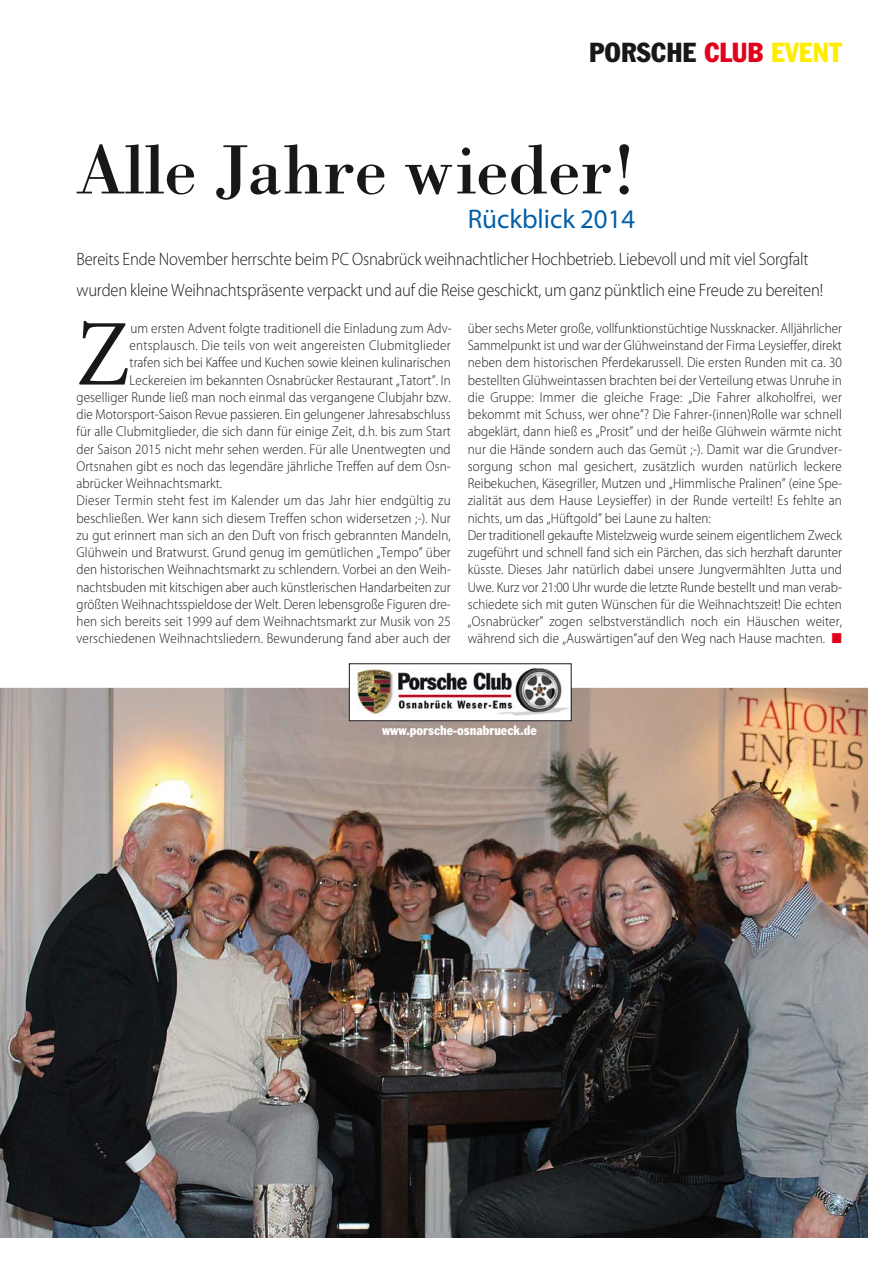
<style>
.page{position:relative;width:893px;height:1263px;background:#fff}
.page>*{position:absolute;margin:0;border:0;box-sizing:border-box;transform-origin:0 0}
.t1{font:94.2px "Minion Pro";color:#1a171b;scale:.92 1}
.t2{font:72px "Bodoni";color:#1a171b}
.t3{font:condensed 27px "Franklin Gothic BT";color:#1a171b}
.t4{font:semi-expanded 27px "Myriad Pro";color:#005ea8;scale:.92 1}
.t5{font:300 18px/31.5px "Myriad Pro";letter-spacing:-.01em;color:#1a171b;scale:.92 1}
.t6{font:300 14.25px/17.2px "Myriad Pro";letter-spacing:.01em;color:#1a171b;scale:.92 1}
.t7{font:condensed 13.5px "Franklin Gothic BT";color:#fff}
.s1{color:#e2001a}
.s2{color:#ffed00}
</style>
<div class="page">
<img style="left:0;top:688px;width:867px;height:549px">
<div style="left:349px;top:664px;width:222px;height:57px;background:#fff"></div>
<img style="left:357px;top:666px;width:212px;height:49px">
<div style="left:349px;top:663px;width:223px;height:58px;border:1px solid #1a171b"></div>
<h3 class="t3" style="left:589px;top:42px;width:255px">PORSCHE <span class="s1">CLUB</span> <span class="s2">EVENT</span></h3>
<h2 class="t2" style="left:77px;top:144px;width:561px">Alle Jahre wieder!</h2>
<h3 class="t4" style="left:468px;top:208px;width:184px">Rückblick 2014</h3>
<p class="t5" style="left:77px;top:244px;width:813px">Bereits Ende November herrschte beim PC Osnabrück weihnachtlicher Hochbetrieb. Liebevoll und mit viel Sorgfalt wurden kleine Weihnachtspräsente verpackt und auf die Reise geschickt, um ganz pünktlich eine Freude zu bereiten!</p>
<h1 class="t1" style="left:77px;top:297px;width:58px">Z</h1>
<p class="t6" style="left:130px;top:321px;width:351px">um ersten Advent folgte traditionell die Einladung zum Adv-</p>
<p class="t6" style="left:130px;top:338px;width:351px">entsplausch. Die teils von weit angereisten Clubmitglieder</p>
<p class="t6" style="left:130px;top:355px;width:351px">trafen sich bei Kaffee und Kuchen sowie kleinen kulinarischen</p>
<p class="t6" style="left:130px;top:372px;width:351px">Leckereien im bekannten Osnabrücker Restaurant „Tatort”. In</p>
<p class="t6" style="left:77px;top:390px;width:408px">geselliger Runde ließ man noch einmal das vergangene Clubjahr bzw.</p>
<p class="t6" style="left:77px;top:407px;width:408px">die Motorsport-Saison Revue passieren. Ein gelungener Jahresabschluss</p>
<p class="t6" style="left:77px;top:424px;width:408px">für alle Clubmitglieder, die sich dann für einige Zeit, d.h. bis zum Start</p>
<p class="t6" style="left:77px;top:441px;width:408px">der Saison 2015 nicht mehr sehen werden. Für alle Unentwegten und</p>
<p class="t6" style="left:77px;top:459px;width:408px">Ortsnahen gibt es noch das legendäre jährliche Treffen auf dem Osn-</p>
<p class="t6" style="left:77px;top:476px;width:160px">abrücker Weihnachtsmarkt.</p>
<p class="t6" style="left:77px;top:493px;width:408px">Dieser Termin steht fest im Kalender um das Jahr hier endgültig zu</p>
<p class="t6" style="left:77px;top:510px;width:408px">beschließen. Wer kann sich diesem Treffen schon widersetzen ;-). Nur</p>
<p class="t6" style="left:77px;top:528px;width:408px">zu gut erinnert man sich an den Duft von frisch gebrannten Mandeln,</p>
<p class="t6" style="left:77px;top:545px;width:408px">Glühwein und Bratwurst. Grund genug im gemütlichen „Tempo” über</p>
<p class="t6" style="left:77px;top:562px;width:408px">den historischen Weihnachtsmarkt zu schlendern. Vorbei an den Weih-</p>
<p class="t6" style="left:77px;top:579px;width:408px">nachtsbuden mit kitschigen aber auch künstlerischen Handarbeiten zur</p>
<p class="t6" style="left:77px;top:597px;width:408px">größten Weihnachtsspieldose der Welt. Deren lebensgroße Figuren dre-</p>
<p class="t6" style="left:77px;top:614px;width:408px">hen sich bereits seit 1999 auf dem Weihnachtsmarkt zur Musik von 25</p>
<p class="t6" style="left:77px;top:631px;width:408px">verschiedenen Weihnachtsliedern. Bewunderung fand aber auch der</p>
<p class="t6" style="left:468px;top:321px;width:408px">über sechs Meter große, vollfunktionstüchtige Nussknacker. Alljährlicher Sammelpunkt ist und war der Glühweinstand der Firma Leysieffer, direkt neben dem historischen Pferdekarussell. Die ersten Runden mit ca. 30 bestellten Glühweintassen brachten bei der Verteilung etwas Unruhe in die Gruppe: Immer die gleiche Frage: „Die Fahrer alkoholfrei, wer bekommt mit Schuss, wer ohne”? Die Fahrer-(innen)Rolle war schnell abgeklärt, dann hieß es „Prosit” und der heiße Glühwein wärmte nicht nur die Hände sondern auch das Gemüt ;-). Damit war die Grundver - sorgung schon mal gesichert, zusätzlich wurden natürlich leckere Reibekuchen, Käsegriller, Mutzen und „Himmlische Pralinen” (eine Spe&shy;zialität aus dem Hause Leysieffer) in der Runde verteilt! Es fehlte an nichts, um das „Hüftgold” bei Laune zu halten:<br>Der traditionell gekaufte Mistelzweig wurde seinem eigentlichem Zweck zugeführt und schnell fand sich ein Pärchen, das sich herzhaft darunter küsste. Dieses Jahr natürlich dabei unsere Jungvermählten Jutta und Uwe. Kurz vor 21:00 Uhr wurde die letzte Runde bestellt und man verab&shy;schiedete sich mit guten Wünschen für die Weihnachtszeit! Die echten „Osnabrücker” zogen selbstverständlich noch ein Häuschen weiter, während sich die „Auswärtigen”auf den Weg nach Hause machten. <span class="s1">■</span></p>
<p class="t7" style="left:382px;top:725px;width:156px">www.porsche-osnabrueck.de</p>
</div>
